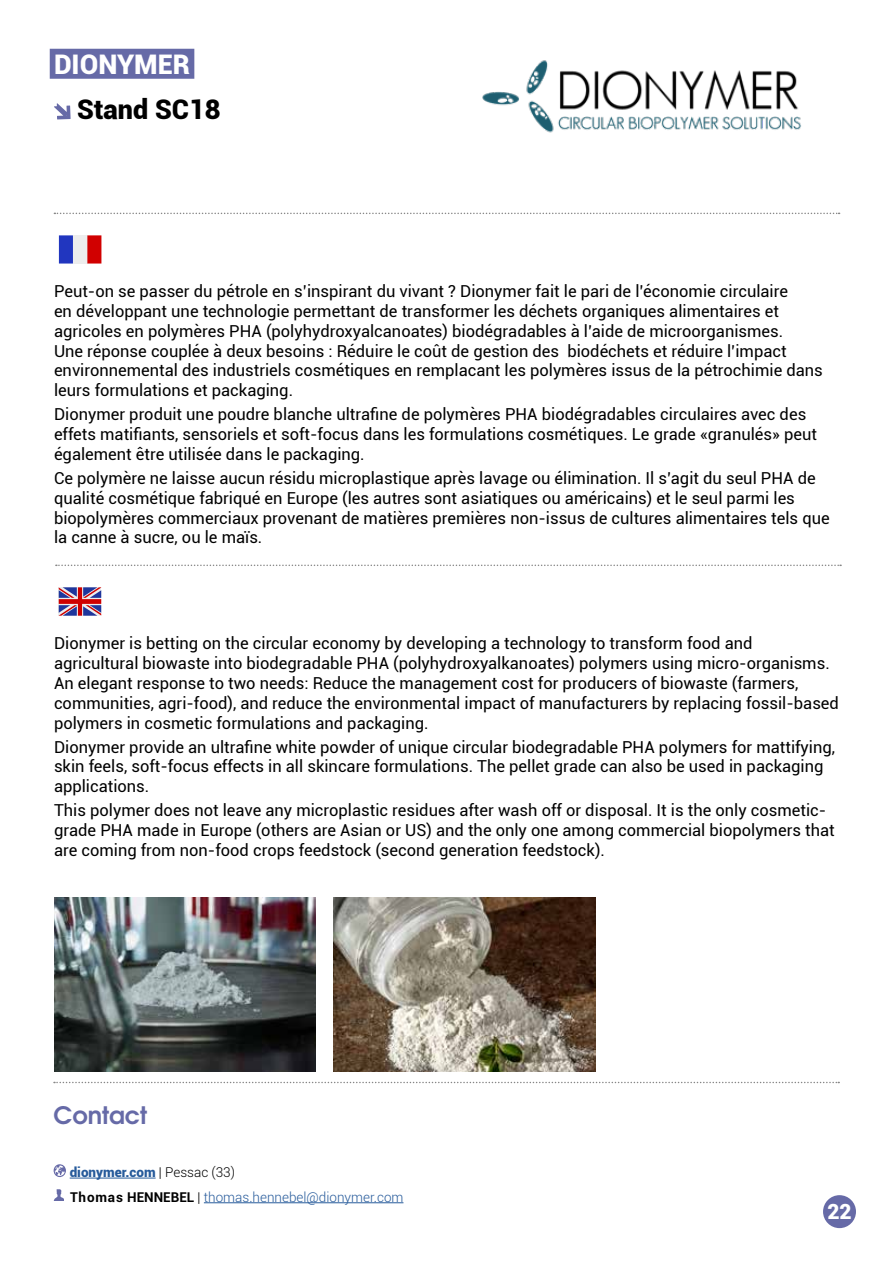
<style>
.page{position:relative;width:893px;height:1263px;background:#fff}
.page>*{position:absolute;margin:0;border:0;box-sizing:border-box;transform-origin:0 0}
.t1{font:900 27px "Roboto";color:#000}
.t2{font:900 27px "Roboto";color:#fff}
.t3{font:700 24px "Te X Gyre Adventor";color:#666aa7}
.t4{font:900 20.85px "Roboto";color:#fff}
.t5{font:16.5px/19.8px "Roboto";color:#000}
.t6{font:300 13.5px/24.8px "Roboto";color:#275b9b}
.s1{font-weight:900}
.s2{color:#000}
.s3{font-weight:700;color:#000}
</style>
<div class="page">
<div style="left:50px;top:49px;width:144px;height:30px;background:#666aa7"></div>
<svg style="left:54px;top:213px;width:786px;height:1px"></svg>
<svg style="left:56px;top:565px;width:785px;height:1px"></svg>
<svg style="left:54px;top:1082px;width:785px;height:1px"></svg>
<hr style="left:70px;top:1178px;width:86px;height:1px;background:#275b9b">
<hr style="left:204px;top:1202px;width:199px;height:1px;background:#275b9b">
<svg style="left:53px;top:1164px;width:13px;height:13px"></svg>
<svg style="left:54px;top:1189px;width:10px;height:12px"></svg>
<div style="left:73px;top:235px;width:14px;height:29px;background:#ededed"></div>
<svg style="left:59px;top:235px;width:14px;height:29px"></svg>
<svg style="left:87px;top:235px;width:14px;height:29px"></svg>
<svg style="left:59px;top:587px;width:42px;height:29px"></svg>
<svg style="left:54px;top:103px;width:17px;height:16px"></svg>
<img style="left:54px;top:897px;width:261px;height:174px">
<img style="left:334px;top:897px;width:261px;height:174px">
<img style="left:482px;top:60px;width:319px;height:73px">
<div style="left:823px;top:1195px;width:33px;height:33px;background:#666aa7;border-radius:50%"></div>
<h1 class="t2" style="left:54px;top:46px;width:138px">DIONYMER</h1>
<h1 class="t1" style="left:77px;top:91px;width:144px">Stand SC18</h1>
<p class="t5" style="left:54px;top:281px;width:770px">Peut-on se passer du pétrole en s’inspirant du vivant ? Dionymer fait le pari de l’économie circulaire<br>en développant une technologie permettant de transformer les déchets organiques alimentaires et agricoles en polymères PHA (polyhydroxyalcanoates) biodégradables à l’aide de microorganismes.<br>Une réponse couplée à deux besoins : Réduire le coût de gestion des biodéchets et réduire l’impact environnemental des industriels cosmétiques en remplacant les polymères issus de la pétrochimie dans leurs formulations et packaging.</p>
<p class="t5" style="left:54px;top:404px;width:764px">Dionymer produit une poudre blanche ultrafine de polymères PHA biodégradables circulaires avec des effets matifiants, sensoriels et soft-focus dans les formulations cosmétiques. Le grade «granulés» peut également être utilisée dans le packaging.</p>
<p class="t5" style="left:54px;top:467px;width:777px">Ce polymère ne laisse aucun résidu microplastique après lavage ou élimination. Il s’agit du seul PHA de qualité cosmétique fabriqué en Europe (les autres sont asiatiques ou américains) et le seul parmi les biopolymères commerciaux provenant de matières premières non-issus de cultures alimentaires tels que la canne à sucre, ou le maïs.</p>
<p class="t5" style="left:54px;top:633px;width:786px">Dionymer is betting on the circular economy by developing a technology to transform food and agricultural biowaste into biodegradable PHA (polyhydroxyalkanoates) polymers using micro-organisms.<br>An elegant response to two needs: Reduce the management cost for producers of biowaste (farmers, communities, agri-food), and reduce the environmental impact of manufacturers by replacing fossil-based polymers in cosmetic formulations and packaging.</p>
<p class="t5" style="left:54px;top:736px;width:783px">Dionymer provide an ultrafine white powder of unique circular biodegradable PHA polymers for mattifying, skin feels, soft-focus effects in all skincare formulations. The pellet grade can also be used in packaging applications.</p>
<p class="t5" style="left:54px;top:800px;width:782px">This polymer does not leave any microplastic residues after wash off or disposal. It is the only cosmetic&shy;grade PHA made in Europe (others are Asian or US) and the only one among commercial biopolymers that are coming from non-food crops feedstock (second generation feedstock).</p>
<h2 class="t3" style="left:54px;top:1094px;width:95px">Contact</h2>
<p class="t6" style="left:70px;top:1159px;width:335px"><span class="s1">dionymer.com</span> <span class="s2">| Pessac (33)<br></span><span class="s3">Thomas HENNEBEL</span> <span class="s2">|</span> thomas.hennebel@dionymer.com</p>
<p class="t4" style="left:827px;top:1197px;width:26px">22</p>
</div>
